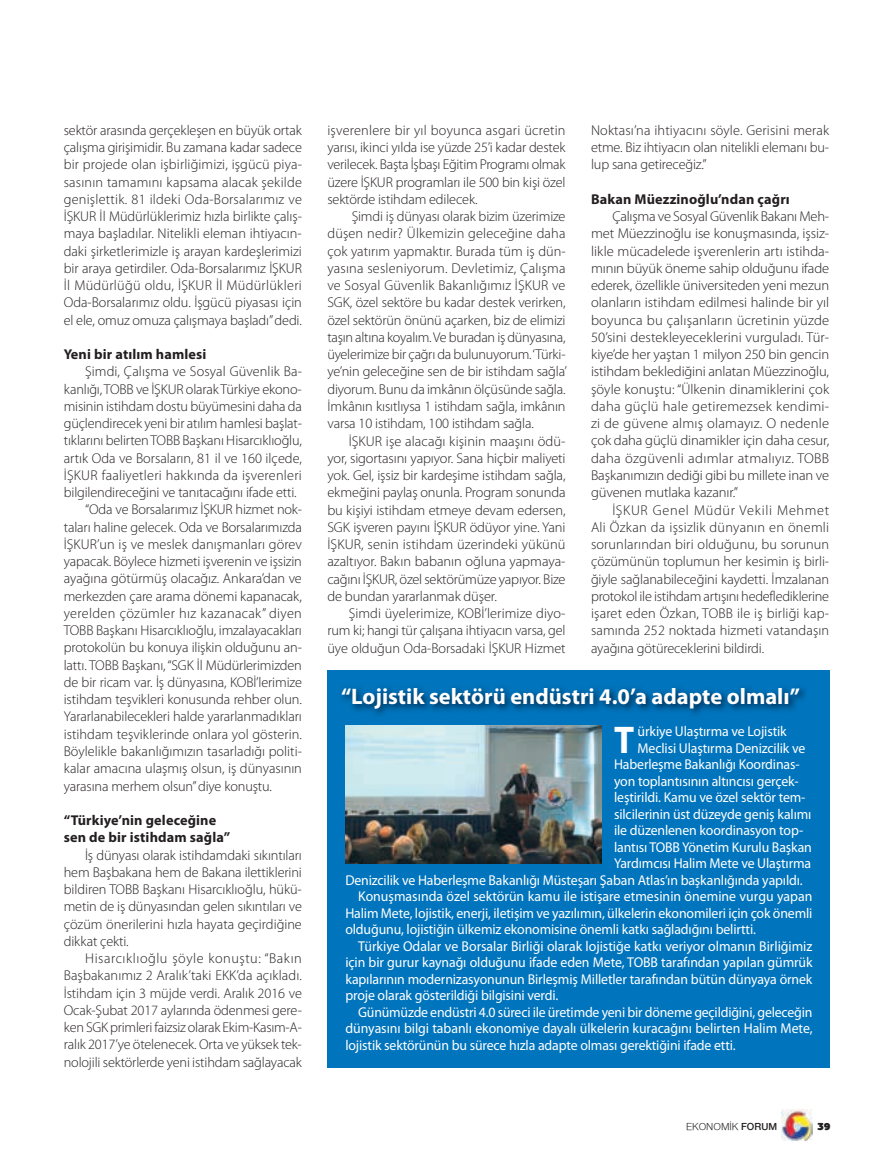
<style>
.page{position:relative;width:893px;height:1170px;background:#fff}
.page>*{position:absolute;margin:0;border:0;box-sizing:border-box;transform-origin:0 0}
.t1{font:700 38.7px "Myriad Pro";color:#fff;scale:.95 1}
.t2{font:700 22.5px "Myriad Pro";color:#fff}
.t3{font:300 14.25px/17.2px "Myriad Pro";letter-spacing:-.01em;color:#231f20;text-align:justify}
.t4{font:14.25px "Myriad Pro";letter-spacing:-.01em;color:#fff}
.t5{font:700 14.25px/17.2px "Myriad Pro";letter-spacing:.01em;color:#231f20}
.t6{font:300 14.25px "Myriad Pro";letter-spacing:.02em;color:#231f20}
.t7{font:300 14.25px "Myriad Pro";letter-spacing:.025em;color:#231f20}
.t8{font:300 14.25px "Myriad Pro";letter-spacing:.01em;color:#231f20}
.t9{font:10.5px "Nimbus Sans Novus";color:#231f20}
.t10{font:900 10.5px "PF Agora Sans Pro";color:#231f20}
.s1{font-weight:600}
</style>
<div class="page">
<img style="left:781px;top:1109px;width:31px;height:31px">
<div style="left:327px;top:670px;width:502px;height:396px;background:#0074bc"></div>
<img style="left:345px;top:725px;width:256px;height:138px">
<img style="left:342px;top:688px;width:463px;height:27px">
<p class="t3" style="left:64px;top:123px;width:240px">sektör arasında gerçekleşen en büyük ortak çalışma girişimidir. Bu zamana kadar sadece bir projede olan işbirliğimizi, işgücü piya&shy;sasının tamamını kapsama alacak şekilde genişlettik. 81 ildeki Oda-Borsalarımız ve İŞKUR İl Müdürlüklerimiz hızla birlikte çalış&shy;maya başladılar. Nitelikli eleman ihtiyacın&shy;daki şirketlerimizle iş arayan kardeşlerimizi bir araya getirdiler. Oda-Borsalarımız İŞKUR İl Müdürlüğü oldu, İŞKUR İl Müdürlükleri Oda-Borsalarımız oldu. İşgücü piyasası için el ele, omuz omuza çalışmaya başladı” dedi.</p>
<p class="t5" style="left:64px;top:347px;width:144px">Yeni bir atılım hamlesi</p>
<p class="t8" style="left:85px;top:366px;width:218px">Şimdi, Çalışma ve Sosyal Güvenlik Ba-</p>
<p class="t3" style="left:64px;top:381px;width:240px">kanlığı, TOBB ve İŞKUR olarak Türkiye ekono-</p>
<p class="t3" style="left:64px;top:398px;width:240px">misinin istihdam dostu büyümesini daha da</p>
<p class="t3" style="left:64px;top:416px;width:240px">güçlendirecek yeni bir atılım hamlesi başlat-</p>
<p class="t3" style="left:64px;top:433px;width:240px">tıklarını belirten TOBB Başkanı Hisarcıklıoğlu,</p>
<p class="t3" style="left:64px;top:450px;width:240px">artık Oda ve Borsaların, 81 il ve 160 ilçede,</p>
<p class="t6" style="left:64px;top:469px;width:240px">İŞKUR faaliyetleri hakkında da işverenleri</p>
<p class="t3" style="left:64px;top:485px;width:235px">bilgilendireceğini ve tanıtacağını ifade etti.</p>
<p class="t3" style="left:85px;top:502px;width:218px">“Oda ve Borsalarımız İŞKUR hizmet nok-</p>
<p class="t3" style="left:64px;top:519px;width:240px">taları haline gelecek. Oda ve Borsalarımızda</p>
<p class="t3" style="left:64px;top:536px;width:240px">İŞKUR’un iş ve meslek danışmanları görev</p>
<p class="t3" style="left:64px;top:554px;width:240px">yapacak. Böylece hizmeti işverenin ve işsizin</p>
<p class="t3" style="left:64px;top:571px;width:240px">ayağına götürmüş olacağız. Ankara’dan ve</p>
<p class="t3" style="left:64px;top:588px;width:240px">merkezden çare arama dönemi kapanacak,</p>
<p class="t7" style="left:64px;top:607px;width:240px">yerelden çözümler hız kazanacak” diyen</p>
<p class="t3" style="left:64px;top:623px;width:240px">TOBB Başkanı Hisarcıklıoğlu, imzalayacakları</p>
<p class="t3" style="left:64px;top:640px;width:240px">protokolün bu konuya ilişkin olduğunu an-</p>
<p class="t3" style="left:64px;top:657px;width:240px">lattı. TOBB Başkanı, “SGK İl Müdürlerimizden</p>
<p class="t3" style="left:64px;top:674px;width:240px">de bir ricam var. İş dünyasına, KOBİ’lerimize</p>
<p class="t3" style="left:64px;top:692px;width:240px">istihdam teşvikleri konusunda rehber olun.</p>
<p class="t3" style="left:64px;top:709px;width:240px">Yararlanabilecekleri halde yararlanmadıkları</p>
<p class="t3" style="left:64px;top:726px;width:240px">istihdam teşviklerinde onlara yol gösterin.</p>
<p class="t3" style="left:64px;top:743px;width:240px">Böylelikle bakanlığımızın tasarladığı politi-</p>
<p class="t3" style="left:64px;top:760px;width:240px">kalar amacına ulaşmış olsun, iş dünyasının</p>
<p class="t3" style="left:64px;top:778px;width:210px">yarasına merhem olsun” diye konuştu.</p>
<p class="t5" style="left:64px;top:812px;width:168px">“Türkiye’nin geleceğine sen de bir istihdam sağla”</p>
<p class="t3" style="left:64px;top:847px;width:240px;text-indent:21px">İş dünyası olarak istihdamdaki sıkıntıları hem Başbakana hem de Bakana ilettiklerini bildiren TOBB Başkanı Hisarcıklıoğlu, hükü&shy;metin de iş dünyasından gelen sıkıntıları ve çözüm önerilerini hızla hayata geçirdiğine dikkat çekti.</p>
<p class="t3" style="left:64px;top:950px;width:240px;text-indent:21px">Hisarcıklıoğlu şöyle konuştu: “Bakın Başbakanımız 2 Aralık’taki EKK’da açıkladı.<br>İstihdam için 3 müjde verdi. Aralık 2016 ve Ocak-Şubat 2017 aylarında ödenmesi gere&shy;ken SGK primleri faizsiz olarak Ekim-Kasım-A&shy;ralık 2017’ye ötelenecek. Orta ve yüksek tek&shy;nolojili sektörlerde yeni istihdam sağlayacak</p>
<p class="t3" style="left:327px;top:123px;width:240px">işverenlere bir yıl boyunca asgari ücretin yarısı, ikinci yılda ise yüzde 25’i kadar destek verilecek. Başta İşbaşı Eğitim Programı olmak üzere İŞKUR programları ile 500 bin kişi özel sektörde istihdam edilecek.</p>
<p class="t3" style="left:327px;top:209px;width:241px;text-indent:24px">Şimdi iş dünyası olarak bizim üzerimize düşen nedir? Ülkemizin geleceğine daha çok yatırım yapmaktır. Burada tüm iş dün&shy;yasına sesleniyorum. Devletimiz, Çalışma ve Sosyal Güvenlik Bakanlığımız İŞKUR ve SGK, özel sektöre bu kadar destek verirken, özel sektörün önünü açarken, biz de elimizi taşın altına koyalım. Ve buradan iş dünyasına, üyelerimize bir çağrı da bulunuyorum. ‘Türki&shy;ye’nin geleceğine sen de bir istihdam sağla’ diyorum. Bunu da imkânın ölçüsünde sağla.<br>İmkânın kısıtlıysa 1 istihdam sağla, imkânın varsa 10 istihdam, 100 istihdam sağla.</p>
<p class="t3" style="left:327px;top:433px;width:240px;text-indent:21px">İŞKUR işe alacağı kişinin maaşını ödü&shy;yor, sigortasını yapıyor. Sana hiçbir maliyeti yok. Gel, işsiz bir kardeşime istihdam sağla, ekmeğini paylaş onunla. Program sonunda bu kişiyi istihdam etmeye devam edersen, SGK işveren payını İŞKUR ödüyor yine. Yani İŞKUR, senin istihdam üzerindeki yükünü azaltıyor. Bakın babanın oğluna yapmaya&shy;cağını İŞKUR, özel sektörümüze yapıyor. Bize de bundan yararlanmak düşer.</p>
<p class="t3" style="left:327px;top:606px;width:240px;text-indent:21px">Şimdi üyelerimize, KOBİ’lerimize diyo&shy;rum ki; hangi tür çalışana ihtiyacın varsa, gel üye olduğun Oda-Borsadaki İŞKUR Hizmet</p>
<p class="t3" style="left:591px;top:123px;width:240px">Noktası’na ihtiyacını söyle. Gerisini merak etme. Biz ihtiyacın olan nitelikli elemanı bu&shy;lup sana getireceğiz.”</p>
<p class="t5" style="left:591px;top:192px;width:200px">Bakan Müezzinoğlu’ndan çağrı</p>
<p class="t3" style="left:591px;top:209px;width:240px;text-indent:21px">Çalışma ve Sosyal Güvenlik Bakanı Meh&shy;met Müezzinoğlu ise konuşmasında, işsiz&shy;likle mücadelede işverenlerin artı istihda&shy;mının büyük öneme sahip olduğunu ifade ederek, özellikle üniversiteden yeni mezun olanların istihdam edilmesi halinde bir yıl boyunca bu çalışanların ücretinin yüzde 50’sini destekleyeceklerini vurguladı. Tür&shy;kiye’de her yaştan 1 milyon 250 bin gencin istihdam beklediğini anlatan Müezzinoğlu, şöyle konuştu: “Ülkenin dinamiklerini çok daha güçlü hale getiremezsek kendimi&shy;zi de güvene almış olamayız. O nedenle çok daha güçlü dinamikler için daha cesur, daha özgüvenli adımlar atmalıyız. TOBB Başkanımızın dediği gibi bu millete inan ve güvenen mutlaka kazanır.”</p>
<p class="t3" style="left:591px;top:502px;width:240px;text-indent:21px">İŞKUR Genel Müdür Vekili Mehmet Ali Özkan da işsizlik dünyanın en önemli sorunlarından biri olduğunu, bu sorunun çözümünün toplumun her kesimin iş birli&shy;ğiyle sağlanabileceğini kaydetti. İmzalanan protokol ile istihdam artışını hedeflediklerine işaret eden Özkan, TOBB ile iş birliği kap&shy;samında 252 noktada hizmeti vatandaşın ayağına götüreceklerini bildirdi.</p>
<h2 class="t2" style="left:341px;top:687px;width:460px">“Lojistik sektörü endüstri 4.0’a adapte olmalı”</h2>
<h1 class="t1" style="left:614px;top:724px;width:23px">T</h1>
<p class="t4" style="left:637px;top:725px;width:151px">ürkiye Ulaştırma ve Lojistik</p>
<p class="t4" style="left:637px;top:742px;width:169px">Meclisi Ulaştırma Denizcilik ve</p>
<p class="t4" style="left:614px;top:758px;width:187px">Haberleşme Bakanlığı Koordinas-</p>
<p class="t4" style="left:614px;top:775px;width:186px">yon toplantısının altıncısı gerçek-</p>
<p class="t4" style="left:614px;top:791px;width:193px">leştirildi. Kamu ve özel sektör tem-</p>
<p class="t4" style="left:614px;top:808px;width:199px">silcilerinin üst düzeyde geniş kalımı</p>
<p class="t4" style="left:614px;top:824px;width:191px">ile düzenlenen koordinasyon top-</p>
<p class="t4" style="left:614px;top:841px;width:199px">lantısı TOBB Yönetim Kurulu Başkan</p>
<p class="t4" style="left:614px;top:857px;width:199px">Yardımcısı Halim Mete ve Ulaştırma</p>
<p class="t4" style="left:345px;top:874px;width:459px">Denizcilik ve Haberleşme Bakanlığı Müsteşarı Şaban Atlas’ın başkanlığında yapıldı.</p>
<p class="t4" style="left:358px;top:890px;width:456px">Konuşmasında özel sektörün kamu ile istişare etmesinin önemine vurgu yapan</p>
<p class="t4" style="left:345px;top:907px;width:468px">Halim Mete, lojistik, enerji, iletişim ve yazılımın, ülkelerin ekonomileri için çok önemli</p>
<p class="t4" style="left:345px;top:923px;width:412px">olduğunu, lojistiğin ülkemiz ekonomisine önemli katkı sağladığını belirtti.</p>
<p class="t4" style="left:358px;top:940px;width:456px">Türkiye Odalar ve Borsalar Birliği olarak lojistiğe katkı veriyor olmanın Birliğimiz</p>
<p class="t4" style="left:345px;top:956px;width:469px">için bir gurur kaynağı olduğunu ifade eden Mete, TOBB tarafından yapılan gümrük</p>
<p class="t4" style="left:345px;top:973px;width:468px">kapılarının modernizasyonunun Birleşmiş Milletler tarafından bütün dünyaya örnek</p>
<p class="t4" style="left:345px;top:989px;width:215px">proje olarak gösterildiği bilgisini verdi.</p>
<p class="t4" style="left:358px;top:1006px;width:456px">Günümüzde endüstri 4.0 süreci ile üretimde yeni bir döneme geçildiğini, geleceğin</p>
<p class="t4" style="left:345px;top:1022px;width:469px">dünyasını bilgi tabanlı ekonomiye dayalı ülkelerin kuracağını belirten Halim Mete,</p>
<p class="t4" style="left:345px;top:1039px;width:392px">lojistik sektörünün bu sürece hızla adapte olması gerektiğini ifade etti.</p>
<p class="t9" style="left:686px;top:1120px;width:93px">EKONOMİK <span class="s1">FORUM</span></p>
<p class="t10" style="left:817px;top:1122px;width:15px">39</p>
</div>
